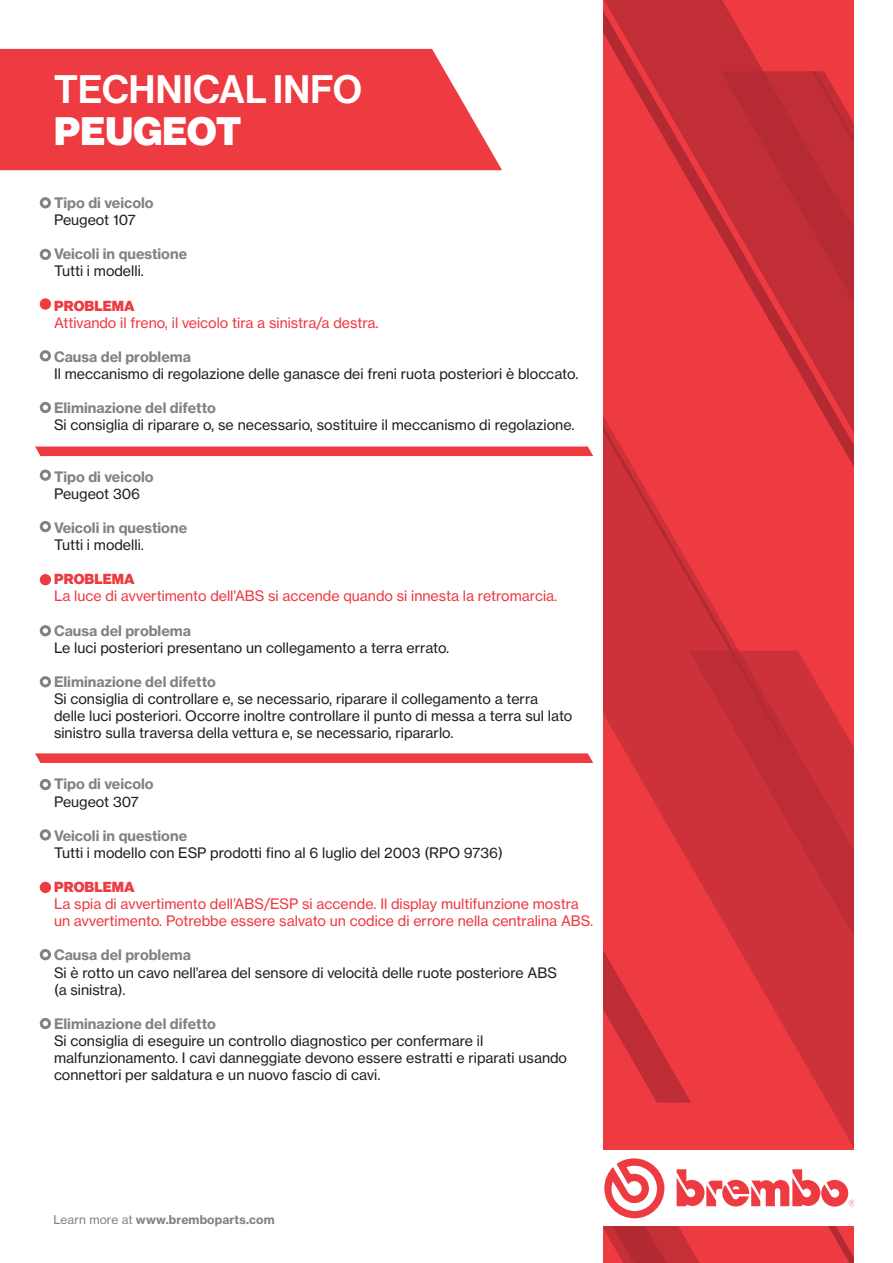
<style>
.page{position:relative;width:893px;height:1263px;background:#fff}
.page>*{position:absolute;margin:0;border:0;box-sizing:border-box;transform-origin:0 0}
.t1{font:500 38.85px "BW Haas Head 65";letter-spacing:.01em;color:#fff}
.t2{font:900 38.85px "BW Haas Head 95";letter-spacing:.01em;color:#fff}
.t3{font:14.25px/17.1px "BW Haas Text 55 Roman";color:#231f20}
.t4{font:14.25px/17.1px "BW Haas Text 55 Roman";color:#ee3a41}
.t5{font:700 14.25px "BW Haas Text 75";color:#808285}
.t6{font:900 14.25px "BW Haas Head 95";letter-spacing:.01em;color:#ee3a41}
.t7{font:700 12px "BW Haas Text 75";letter-spacing:.01em;color:#808285}
.s1{font-family:"BW Haas Text 55 Roman";font-weight:400}
</style>
<div class="page">
<svg style="left:783px;top:0;width:71px;height:350px;background:#ca3038"></svg>
<svg style="left:603px;top:350px;width:251px;height:913px;background:#e0474e"></svg>
<svg style="left:603px;top:0;width:180px;height:737px;background:#db343c"></svg>
<svg style="left:812px;top:71px;width:42px;height:140px;background:#c42e36"></svg>
<div style="left:40px;top:197px;width:11px;height:11px;border:3px solid #808285;border-radius:50%"></div>
<div style="left:40px;top:469px;width:11px;height:12px;border:3px solid #808285;border-radius:50%"></div>
<div style="left:40px;top:779px;width:11px;height:11px;border:3px solid #808285;border-radius:50%"></div>
<div style="left:40px;top:249px;width:11px;height:11px;border:3px solid #808285;border-radius:50%"></div>
<div style="left:40px;top:521px;width:11px;height:11px;border:3px solid #808285;border-radius:50%"></div>
<div style="left:40px;top:829px;width:11px;height:11px;border:3px solid #808285;border-radius:50%"></div>
<div style="left:41px;top:300px;width:9px;height:8px;background:#ee3a41;border-radius:50%"></div>
<div style="left:40px;top:298px;width:11px;height:12px;border:3px solid #ee3a41;border-radius:50%"></div>
<div style="left:41px;top:576px;width:9px;height:8px;background:#ee3a41;border-radius:50%"></div>
<div style="left:40px;top:574px;width:11px;height:11px;border:3px solid #ee3a41;border-radius:50%"></div>
<div style="left:41px;top:883px;width:9px;height:8px;background:#ee3a41;border-radius:50%"></div>
<div style="left:40px;top:882px;width:11px;height:11px;border:3px solid #ee3a41;border-radius:50%"></div>
<div style="left:40px;top:1018px;width:11px;height:11px;border:3px solid #808285;border-radius:50%"></div>
<div style="left:40px;top:350px;width:11px;height:11px;border:3px solid #808285;border-radius:50%"></div>
<div style="left:40px;top:402px;width:11px;height:11px;border:3px solid #808285;border-radius:50%"></div>
<div style="left:40px;top:625px;width:11px;height:11px;border:3px solid #808285;border-radius:50%"></div>
<div style="left:40px;top:676px;width:11px;height:11px;border:3px solid #808285;border-radius:50%"></div>
<div style="left:40px;top:949px;width:11px;height:11px;border:3px solid #808285;border-radius:50%"></div>
<svg style="left:0;top:49px;width:502px;height:121px;background:#ef474e"></svg>
<svg style="left:35px;top:446px;width:558px;height:10px;background:#ee454c"></svg>
<svg style="left:35px;top:753px;width:558px;height:10px;background:#ee444a"></svg>
<h1 class="t1" style="left:54px;top:67px;width:309px">TECHNICAL INFO</h1>
<h1 class="t2" style="left:54px;top:109px;width:188px">PEUGEOT</h1>
<p class="t5" style="left:54px;top:194px;width:101px">Tipo di veicolo</p>
<p class="t3" style="left:54px;top:211px;width:83px">Peugeot 107</p>
<p class="t5" style="left:54px;top:245px;width:135px">Veicoli in questione</p>
<p class="t3" style="left:54px;top:263px;width:91px">Tutti i modelli.</p>
<p class="t6" style="left:54px;top:297px;width:82px">PROBLEMA</p>
<p class="t4" style="left:54px;top:314px;width:326px">Attivando il freno, il veicolo tira a sinistra/a destra.</p>
<p class="t5" style="left:54px;top:348px;width:139px">Causa del problema</p>
<p class="t3" style="left:54px;top:365px;width:526px">Il meccanismo di regolazione delle ganasce dei freni ruota posteriori è bloccato.</p>
<p class="t5" style="left:54px;top:399px;width:164px">Eliminazione del difetto</p>
<p class="t3" style="left:54px;top:416px;width:522px">Si consiglia di riparare o, se necessario, sostituire il meccanismo di regolazione.</p>
<p class="t5" style="left:54px;top:467px;width:101px">Tipo di veicolo</p>
<p class="t3" style="left:54px;top:485px;width:88px">Peugeot 306</p>
<p class="t5" style="left:54px;top:519px;width:135px">Veicoli in questione</p>
<p class="t3" style="left:54px;top:536px;width:91px">Tutti i modelli.</p>
<p class="t6" style="left:54px;top:571px;width:82px">PROBLEMA</p>
<p class="t4" style="left:54px;top:587px;width:505px">La luce di avvertimento dell’ABS si accende quando si innesta la retromarcia.</p>
<p class="t5" style="left:54px;top:621px;width:139px">Causa del problema</p>
<p class="t3" style="left:54px;top:639px;width:397px">Le luci posteriori presentano un collegamento a terra errato.</p>
<p class="t5" style="left:54px;top:673px;width:164px">Eliminazione del difetto</p>
<p class="t3" style="left:54px;top:690px;width:520px">Si consiglia di controllare e, se necessario, riparare il collegamento a terra delle luci posteriori. Occorre inoltre controllare il punto di messa a terra sul lato sinistro sulla traversa della vettura e, se necessario, ripararlo.</p>
<p class="t5" style="left:54px;top:775px;width:101px">Tipo di veicolo</p>
<p class="t3" style="left:54px;top:793px;width:86px">Peugeot 307</p>
<p class="t5" style="left:54px;top:826px;width:135px">Veicoli in questione</p>
<p class="t3" style="left:54px;top:844px;width:450px">Tutti i modello con ESP prodotti fino al 6 luglio del 2003 (RPO 9736)</p>
<p class="t6" style="left:54px;top:879px;width:82px">PROBLEMA</p>
<p class="t4" style="left:54px;top:895px;width:541px">La spia di avvertimento dell’ABS/ESP si accende. Il display multifunzione mostra un avvertimento. Potrebbe essere salvato un codice di errore nella centralina ABS.</p>
<p class="t5" style="left:54px;top:946px;width:139px">Causa del problema</p>
<p class="t3" style="left:54px;top:964px;width:504px">Si è rotto un cavo nell’area del sensore di velocità delle ruote posteriore ABS (a sinistra).</p>
<p class="t5" style="left:54px;top:1015px;width:164px">Eliminazione del difetto</p>
<p class="t3" style="left:54px;top:1032px;width:515px">Si consiglia di eseguire un controllo diagnostico per confermare il malfunzionamento. I cavi danneggiate devono essere estratti e riparati usando connettori per saldatura e un nuovo fascio di cavi.</p>
<p class="t7" style="left:54px;top:1212px;width:223px"><span class="s1">Learn more at</span> www.bremboparts.com</p>
</div>
